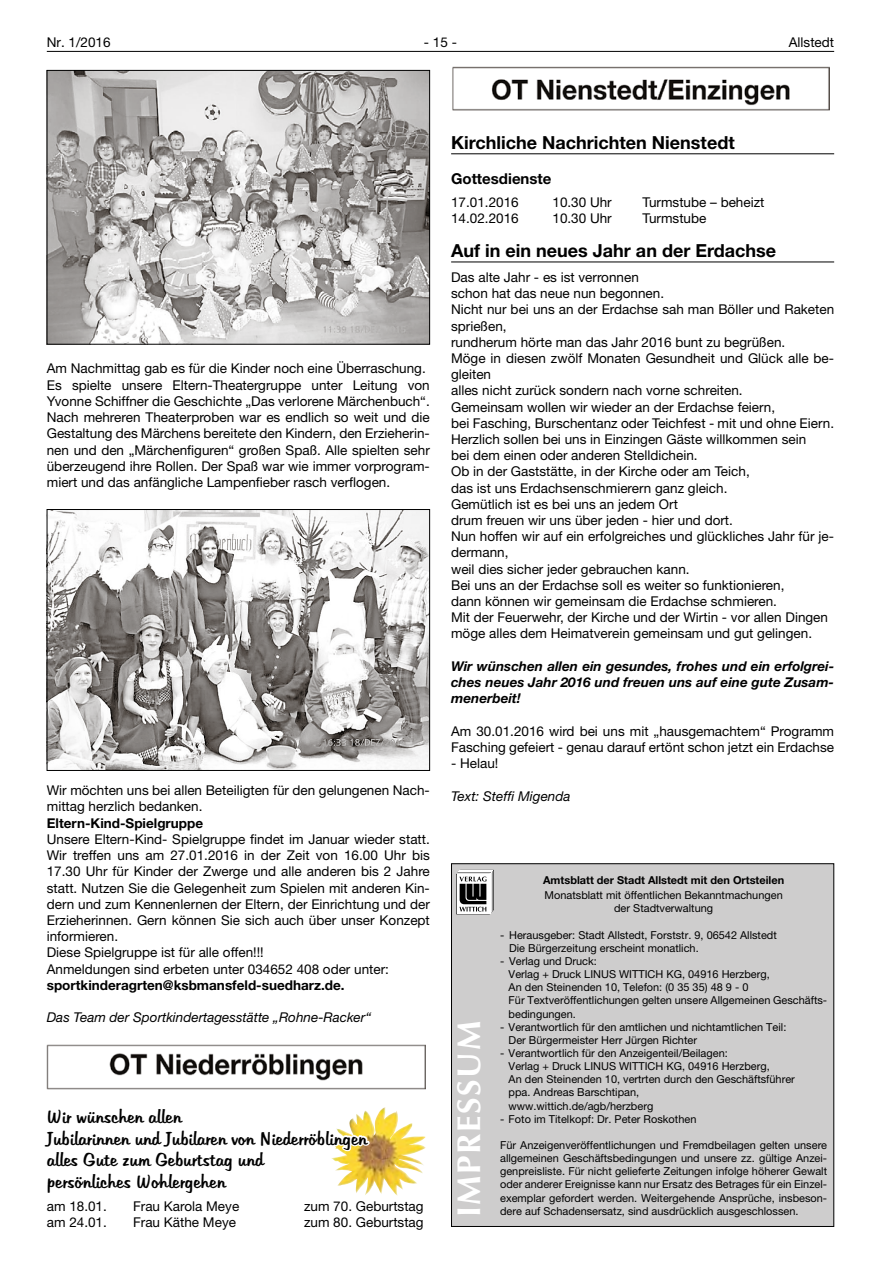
<style>
.page{position:relative;width:881px;height:1263px;background:#fff}
.page>*{position:absolute;margin:0;border:0;box-sizing:border-box;transform-origin:0 0}
.t1{font:700 33px "Optima LT";letter-spacing:.05em;color:#fff}
.t2{font:18px/21.6px "Hudson";color:#000}
.t3{font:700 18px "Helvetica Neue LT";color:#000}
.t4{font:700 15px "Helvetica Neue LT";color:#000}
.t5{font:13.5px/16.2px "Helvetica Neue LT";color:#000}
.t6{font:italic 700 13.5px/16.2px "Helvetica Neue LT";color:#000;text-align:justify}
.t7{font:700 13.5px "Helvetica Neue LT";color:#000}
.t8{font:italic 13.5px "Helvetica Neue LT";color:#000}
.t9{font:10.95px/13.2px "Helvetica Neue LT";color:#000}
.t10{font:700 10.95px "Helvetica Neue LT";color:#000}
</style>
<div class="page">
<hr style="left:47px;top:51px;width:786px;height:1px;background:#000">
<img style="left:49px;top:72px;width:378px;height:270px">
<div style="left:47px;top:70px;width:382px;height:274px;border:1px solid #000"></div>
<img style="left:49px;top:511px;width:378px;height:258px">
<div style="left:47px;top:509px;width:382px;height:262px;border:1px solid #000"></div>
<div style="left:47px;top:1041px;width:378px;height:52px;background:linear-gradient(to right,#fff,#fff)"></div>
<img style="left:47px;top:1045px;width:378px;height:3px">
<svg style="left:46px;top:1048px;width:380px;height:148px"></svg>
<hr style="left:451px;top:153px;width:382px;height:1px;background:#000">
<hr style="left:451px;top:262px;width:382px;height:1px;background:#000">
<svg style="left:452px;top:110px;width:377px;height:1px"></svg>
<img style="left:452px;top:66px;width:377px;height:44px">
<div style="left:451px;top:863px;width:382px;height:364px;background:#cecdcd;border:1px solid #000"></div>
<svg style="left:456px;top:870px;width:37px;height:44px;background:#999"></svg>
<p class="t5" style="left:47px;top:34px;width:65px">Nr. 1/2016</p>
<p class="t5" style="left:424px;top:34px;width:35px">- 15 -</p>
<p class="t5" style="left:788px;top:34px;width:47px">Allstedt</p>
<p class="t5" style="left:47px;top:360px;width:384px">Am Nachmittag gab es für die Kinder noch eine Überraschung.<br>Es spielte unsere Eltern-Theatergruppe unter Leitung von Yvonne Schiffner die Geschichte „Das verlorene Märchenbuch“.<br>Nach mehreren Theaterproben war es endlich so weit und die Gestaltung des Märchens bereitete den Kindern, den Erzieherin&shy;nen und den „Märchenfiguren“ großen Spaß. Alle spielten sehr überzeugend ihre Rollen. Der Spaß war wie immer vorprogram&shy;miert und das anfängliche Lampenfieber rasch verflogen.</p>
<p class="t5" style="left:47px;top:782px;width:384px">Wir möchten uns bei allen Beteiligten für den gelungenen Nach&shy;mittag herzlich bedanken.</p>
<p class="t7" style="left:47px;top:814px;width:158px">Eltern-Kind-Spielgruppe</p>
<p class="t5" style="left:47px;top:831px;width:384px">Unsere Eltern-Kind- Spielgruppe findet im Januar wieder statt.<br>Wir treffen uns am 27.01.2016 in der Zeit von 16.00 Uhr bis 17.30 Uhr für Kinder der Zwerge und alle anderen bis 2 Jahre statt. Nutzen Sie die Gelegenheit zum Spielen mit anderen Kin&shy;dern und zum Kennenlernen der Eltern, der Einrichtung und der Erzieherinnen. Gern können Sie sich auch über unser Konzept informieren.<br>Diese Spielgruppe ist für alle offen!!!<br>Anmeldungen sind erbeten unter 034652 408 oder unter:</p>
<p class="t7" style="left:47px;top:977px;width:299px">sportkinderagrten@ksbmansfeld-suedharz.de.</p>
<p class="t8" style="left:47px;top:1009px;width:326px">Das Team der Sportkindertagesstätte „Rohne-Racker“</p>
<h2 class="t2" style="left:47px;top:1106px;width:321px">Wir wünschen allen<br>Jubilarinnen und Jubilaren von Niederröblingen alles Gute zum Geburtstag und<br>persönliches Wohlergehen</h2>
<p class="t5" style="left:47px;top:1197px;width:62px">am 18.01.</p>
<p class="t5" style="left:133px;top:1197px;width:108px">Frau Karola Meye</p>
<p class="t5" style="left:304px;top:1197px;width:121px">zum 70. Geburtstag</p>
<p class="t5" style="left:47px;top:1214px;width:62px">am 24.01.</p>
<p class="t5" style="left:133px;top:1214px;width:104px">Frau Käthe Meye</p>
<p class="t5" style="left:304px;top:1214px;width:121px">zum 80. Geburtstag</p>
<h2 class="t3" style="left:451px;top:132px;width:285px">Kirchliche Nachrichten Nienstedt</h2>
<p class="t4" style="left:451px;top:170px;width:102px">Gottesdienste</p>
<p class="t5" style="left:451px;top:194px;width:69px">17.01.2016</p>
<p class="t5" style="left:552px;top:194px;width:61px">10.30 Uhr</p>
<p class="t5" style="left:642px;top:194px;width:123px">Turmstube – beheizt</p>
<p class="t5" style="left:451px;top:210px;width:69px">14.02.2016</p>
<p class="t5" style="left:552px;top:210px;width:61px">10.30 Uhr</p>
<p class="t5" style="left:642px;top:210px;width:65px">Turmstube</p>
<h2 class="t3" style="left:451px;top:240px;width:326px">Auf in ein neues Jahr an der Erdachse</h2>
<p class="t5" style="left:451px;top:269px;width:384px">Das alte Jahr - es ist verronnen<br>schon hat das neue nun begonnen.<br>Nicht nur bei uns an der Erdachse sah man Böller und Raketen sprießen,<br>rundherum hörte man das Jahr 2016 bunt zu begrüßen.<br>Möge in diesen zwölf Monaten Gesundheit und Glück alle be&shy;gleiten<br>alles nicht zurück sondern nach vorne schreiten.<br>Gemeinsam wollen wir wieder an der Erdachse feiern,<br>bei Fasching, Burschentanz oder Teichfest - mit und ohne Eiern.<br>Herzlich sollen bei uns in Einzingen Gäste willkommen sein<br>bei dem einen oder anderen Stelldichein.<br>Ob in der Gaststätte, in der Kirche oder am Teich,<br>das ist uns Erdachsenschmierern ganz gleich.<br>Gemütlich ist es bei uns an jedem Ort<br>drum freuen wir uns über jeden - hier und dort.<br>Nun hoffen wir auf ein erfolgreiches und glückliches Jahr für je&shy;dermann,<br>weil dies sicher jeder gebrauchen kann.<br>Bei uns an der Erdachse soll es weiter so funktionieren,<br>dann können wir gemeinsam die Erdachse schmieren.<br>Mit der Feuerwehr, der Kirche und der Wirtin - vor allen Dingen möge alles dem Heimatverein gemeinsam und gut gelingen.</p>
<p class="t6" style="left:451px;top:658px;width:384px">Wir wünschen allen ein gesundes, frohes und ein erfolgrei&shy;ches neues Jahr 2016 und freuen uns auf eine gute Zusam&shy;menerbeit!</p>
<p class="t5" style="left:451px;top:723px;width:384px">Am 30.01.2016 wird bei uns mit „hausgemachtem“ Programm<br>Fasching gefeiert - genau darauf ertönt schon jetzt ein Erdachse</p>
<p class="t5" style="left:451px;top:755px;width:49px">- Helau!</p>
<p class="t8" style="left:451px;top:787px;width:121px">Text: Steffi Migenda</p>
<h1 class="t1" style="left:449px;top:1217px;width:198px;rotate:-90deg">IMPRESSUM</h1>
<p class="t10" style="left:543px;top:873px;width:242px">Amtsblatt der Stadt Allstedt mit den Ortsteilen</p>
<p class="t9" style="left:544px;top:889px;width:239px;text-align:center">Monatsblatt mit öffentlichen Bekanntmachungen der Stadtverwaltung</p>
<p class="t9" style="left:509px;top:928px;width:269px;text-indent:-9px">- Herausgeber: Stadt Allstedt, Forststr. 9, 06542 Allstedt<br>Die Bürgerzeitung erscheint monatlich.</p>
<p class="t9" style="left:508px;top:954px;width:320px;text-indent:-9px">- Verlag und Druck:<br>Verlag + Druck LINUS WITTICH KG, 04916 Herzberg,<br>An den Steinenden 10, Telefon: (0 35 35) 48 9 - 0<br>Für Textveröffentlichungen gelten unsere Allgemeinen Geschäfts&shy;bedingungen.</p>
<p class="t9" style="left:508px;top:1020px;width:279px;text-indent:-9px">- Verantwortlich für den amtlichen und nichtamtlichen Teil:<br>Der Bürgermeister Herr Jürgen Richter</p>
<p class="t9" style="left:508px;top:1046px;width:287px;text-indent:-9px">- Verantwortlich für den Anzeigenteil/Beilagen:<br>Verlag + Druck LINUS WITTICH KG, 04916 Herzberg,<br>An den Steinenden 10, vertrten durch den Geschäftsführer ppa. Andreas Barschtipan,<br>www.wittich.de/agb/herzberg</p>
<p class="t9" style="left:500px;top:1112px;width:198px">- Foto im Titelkopf: Dr. Peter Roskothen</p>
<p class="t9" style="left:500px;top:1138px;width:328px;text-align:justify">Für Anzeigenveröffentlichungen und Fremdbeilagen gelten unsere allgemeinen Geschäftsbedingungen und unsere zz. gültige Anzei&shy;genpreisliste. Für nicht gelieferte Zeitungen infolge höherer Gewalt oder anderer Ereignisse kann nur Ersatz des Betrages für ein Einzel&shy;exemplar gefordert werden. Weitergehende Ansprüche, insbeson&shy;dere auf Schadensersatz, sind ausdrücklich ausgeschlossen.</p>
</div>
